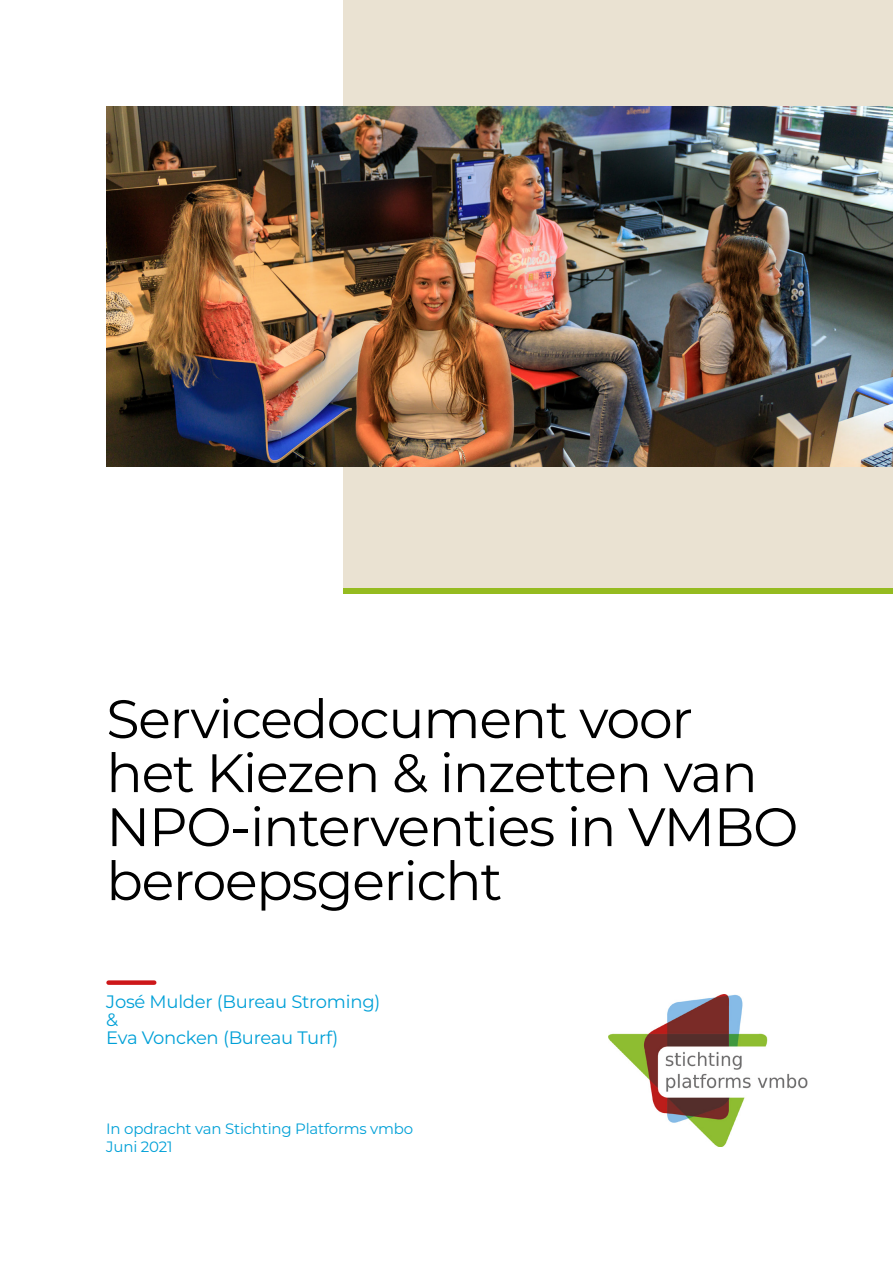
<style>
.page{position:relative;width:893px;height:1263px;background:#fff}
.page>*{position:absolute;margin:0;border:0;box-sizing:border-box;transform-origin:0 0}
.t1{font:54px/54px "Montserrat";letter-spacing:-.025em;color:#000}
.t2{font:18px/18px "Montserrat";letter-spacing:-.015em;color:#00a0d7}
.t3{font:15px/18px "Montserrat";letter-spacing:-.015em;color:#00a0d7}
</style>
<div class="page">
<div style="left:343px;top:0;width:550px;height:589px;background:#eae2d2"></div>
<div style="left:343px;top:589px;width:550px;height:5px;background:#95bb20"></div>
<div style="left:109px;top:980px;width:45px;height:5px;background:#cd1719"></div>
<img style="left:106px;top:106px;width:787px;height:360px">
<img style="left:608px;top:995px;width:200px;height:152px">
<p class="t1" style="left:106px;top:690px;width:693px">Servicedocument voor<br>het Kiezen &amp; inzetten van<br>NPO-interventies in VMBO beroepsgericht</p>
<p class="t2" style="left:106px;top:992px;width:276px">José Mulder (Bureau Stroming) &amp;<br>Eva Voncken (Bureau Turf)</p>
<p class="t3" style="left:106px;top:1119px;width:308px">In opdracht van Stichting Platforms vmbo<br>Juni 2021</p>
</div>
